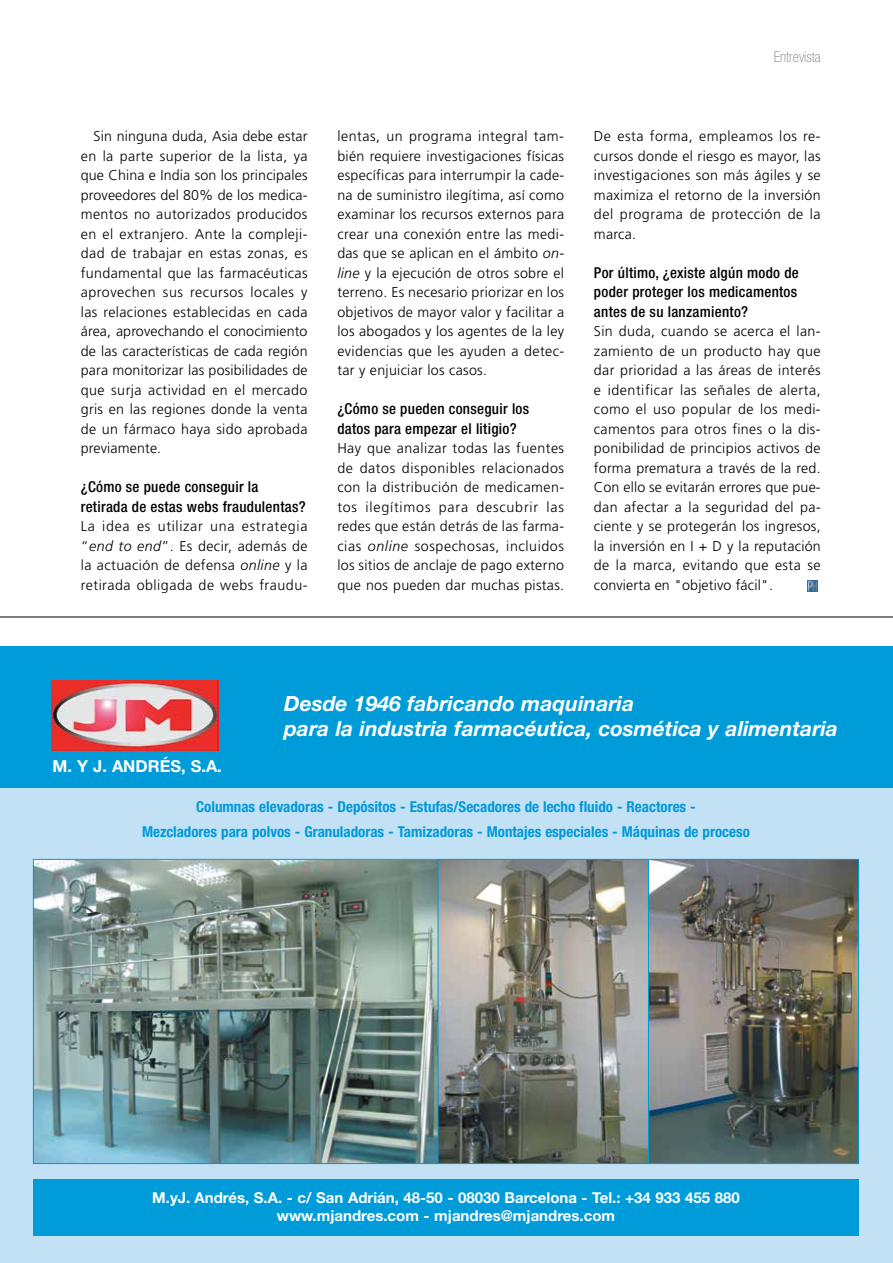
<style>
.page{position:relative;width:893px;height:1263px;background:#fff}
.page>*{position:absolute;margin:0;border:0;box-sizing:border-box;transform-origin:0 0}
.t1{font:italic 700 21px/25.2px "Helvetica Neue LT Std";color:#fff}
.t2{font:700 16.5px "Helvetica Neue LT Std";color:#fff}
.t3{font:500 condensed 15px/19.5px "Helvetica Neue LT Std";letter-spacing:.02em;color:#000}
.t4{font:700 condensed 15px/25.5px "Helvetica Neue LT Std";color:#0099d8;text-align:center}
.t5{font:700 15px/18px "Helvetica Neue LT Std";color:#fff;text-align:center}
.t6{font:100 condensed 15px "Helvetica Neue LT Std";color:#808285}
.t7{font:300 14.25px/19.5px "Frutiger";letter-spacing:.025em;color:#000;text-align:justify}
.s1{font-style:italic}
</style>
<div class="page">
<svg style="left:807px;top:580px;width:11px;height:11px"></svg>
<hr style="left:0;top:617px;width:893px;height:1px;background:#000">
<div style="left:0;top:646px;width:893px;height:617px;background:#c3e1f4"></div>
<img style="left:35px;top:861px;width:403px;height:301px">
<img style="left:439px;top:861px;width:209px;height:301px">
<img style="left:649px;top:861px;width:208px;height:301px">
<hr style="left:438px;top:859px;width:1px;height:305px;background:#0099d8">
<hr style="left:648px;top:859px;width:1px;height:305px;background:#0099d8">
<div style="left:0;top:646px;width:893px;height:141px;background:#009cd9"></div>
<img style="left:52px;top:681px;width:166px;height:70px">
<div style="left:33px;top:1179px;width:826px;height:56px;background:#009cd9"></div>
<p class="t7" style="left:81px;top:127px;width:228px;text-indent:13px">Sin ninguna duda, Asia debe estar en la parte superior de la lista, ya que China e India son los principales proveedores del 80% de los medica&shy;mentos no autorizados producidos en el extranjero. Ante la compleji&shy;dad de trabajar en estas zonas, es fundamental que las farmacéuticas aprovechen sus recursos locales y las relaciones establecidas en cada área, aprovechando el conocimiento de las características de cada región para monitorizar las posibilidades de que surja actividad en el mercado gris en las regiones donde la venta de un fármaco haya sido aprobada previamente.</p>
<p class="t3" style="left:81px;top:477px;width:226px">¿Cómo se puede conseguir la retirada de estas webs fraudulentas?</p>
<p class="t7" style="left:81px;top:517px;width:228px">La idea es utilizar una estrategia “<span class="s1">end to end</span>”. Es decir, además de la actuación de defensa <span class="s1">online</span> y la retirada obligada de webs fraudu-</p>
<p class="t7" style="left:337px;top:127px;width:228px">lentas, un programa integral tam&shy;bién requiere investigaciones físicas específicas para interrumpir la cade&shy;na de suministro ilegítima, así como examinar los recursos externos para crear una conexión entre las medi&shy;das que se aplican en el ámbito <span class="s1">on&shy;line</span> y la ejecución de otros sobre el terreno. Es necesario priorizar en los objetivos de mayor valor y facilitar a los abogados y los agentes de la ley evidencias que les ayuden a detec&shy;tar y enjuiciar los casos.</p>
<p class="t3" style="left:337px;top:399px;width:193px">¿Cómo se pueden conseguir los datos para empezar el litigio?</p>
<p class="t7" style="left:337px;top:439px;width:228px">Hay que analizar todas las fuentes de datos disponibles relacionados con la distribución de medicamen&shy;tos ilegítimos para descubrir las redes que están detrás de las farma&shy;cias <span class="s1">online</span> sospechosas, incluidos los sitios de anclaje de pago externo que nos pueden dar muchas pistas.</p>
<p class="t6" style="left:774px;top:48px;width:48px">Entrevista</p>
<p class="t7" style="left:594px;top:127px;width:228px">De esta forma, empleamos los re&shy;cursos donde el riesgo es mayor, las investigaciones son más ágiles y se maximiza el retorno de la inversión del programa de protección de la marca.</p>
<p class="t3" style="left:594px;top:263px;width:206px;text-align:justify">Por último, ¿existe algún modo de poder proteger los medicamentos antes de su lanzamiento?</p>
<p class="t7" style="left:594px;top:322px;width:228px">Sin duda, cuando se acerca el lan&shy;zamiento de un producto hay que dar prioridad a las áreas de interés e identificar las señales de alerta, como el uso popular de los medi&shy;camentos para otros fines o la dis&shy;ponibilidad de principios activos de forma prematura a través de la red.<br>Con ello se evitarán errores que pue&shy;dan afectar a la seguridad del pa&shy;ciente y se protegerán los ingresos, la inversión en I + D y la reputación de la marca, evitando que esta se convierta en "objetivo fácil".</p>
<h1 class="t1" style="left:284px;top:690px;width:555px">Desde 1946 fabricando maquinaria<br>para la industria farmacéutica, cosmética y alimentaria</h1>
<p class="t2" style="left:53px;top:756px;width:171px">M. Y J. ANDRÉS, S.A.</p>
<p class="t4" style="left:142px;top:793px;width:609px">Columnas elevadoras - Depósitos - Estufas/Secadores de lecho fluido - Reactores -<br>Mezcladores para polvos - Granuladoras - Tamizadoras - Montajes especiales - Máquinas de proceso</p>
<p class="t5" style="left:152px;top:1188px;width:589px">M.yJ. Andrés, S.A. - c/ San Adrián, 48-50 - 08030 Barcelona - Tel.: +34 933 455 880 www.mjandres.com - mjandres@mjandres.com</p>
</div>
